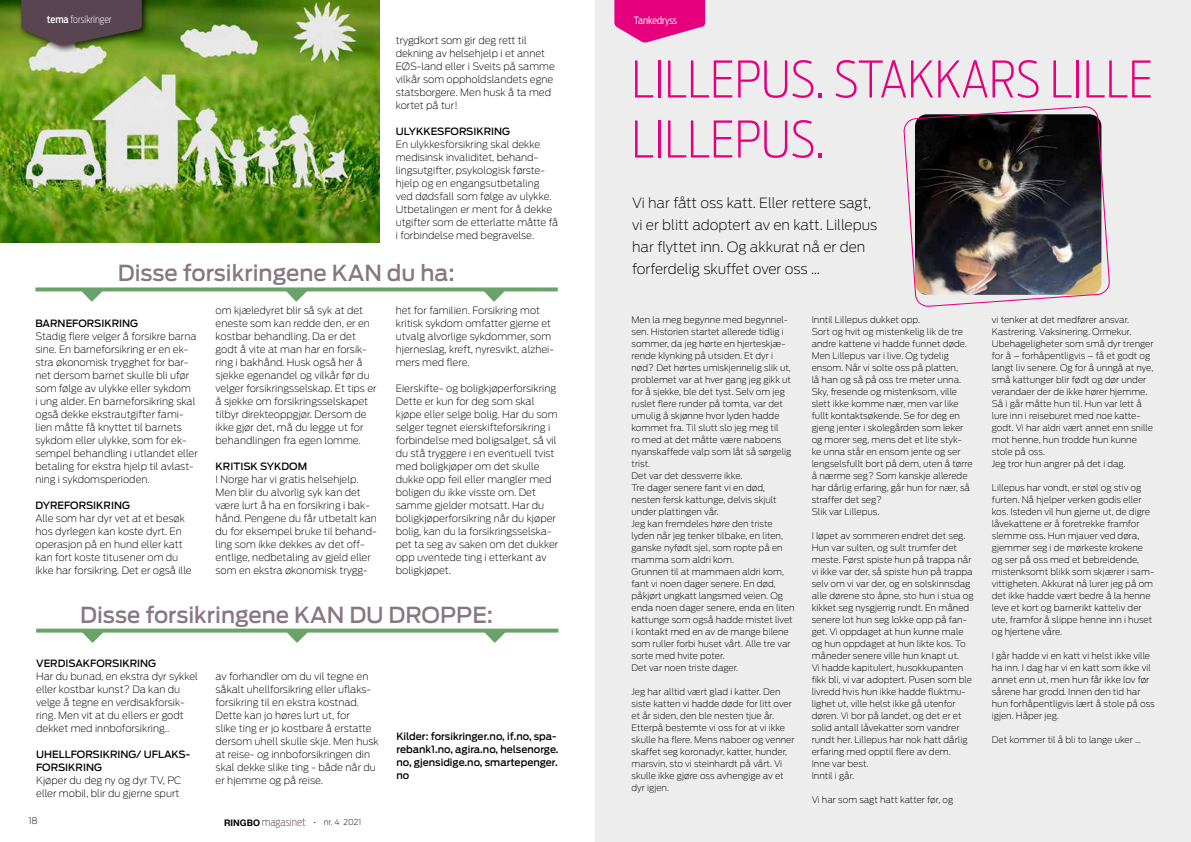
<style>
.page{position:relative;width:1191px;height:842px;background:#fff}
.page>*{position:absolute;margin:0;border:0;box-sizing:border-box;transform-origin:0 0}
.t1{font:200 50px/60px "Antenna Cond";color:#e6007d}
.t2{font:500 22px "Antenna";color:#887781}
.t3{font:200 14px/22px "Antenna";color:#000}
.t4{font:200 11px "Antenna Cond";color:#594552}
.t5{font:200 10px/13px "Antenna";color:#000}
.t6{font:500 10px/13px "Antenna";color:#000}
.t7{font:200 10px "Antenna Cond";color:#fff}
.t8{font:300 10px "Antenna Cond";color:#fff}
.t9{font:200 9px/12px "Antenna";color:#000}
.s1{font-weight:500}
.s2{font-family:"Helvetica Neue";font-weight:700;font-size:9px;color:#000}
.s3{font-family:"Antenna";font-size:8px;color:#000}
</style>
<div class="page">
<div style="left:595px;top:0;width:596px;height:842px;background:#ededed"></div>
<img style="left:0;top:0;width:380px;height:243px">
<svg style="left:614px;top:0;width:91px;height:43px"></svg>
<div style="left:17px;top:0;width:133px;height:53px;background:#000;opacity:.75"></div>
<svg style="left:21px;top:0;width:121px;height:46px;background:#584e47"></svg>
<svg style="left:35px;top:287px;width:523px;height:4px;background:#7bae7b"></svg>
<svg style="left:80px;top:289px;width:24px;height:13px"></svg>
<svg style="left:284px;top:289px;width:25px;height:13px"></svg>
<svg style="left:482px;top:289px;width:24px;height:13px"></svg>
<svg style="left:36px;top:629px;width:522px;height:4px;background:#76ab76"></svg>
<svg style="left:81px;top:631px;width:24px;height:12px"></svg>
<svg style="left:285px;top:631px;width:24px;height:12px"></svg>
<svg style="left:483px;top:631px;width:24px;height:12px"></svg>
<img style="left:903px;top:106px;width:206px;height:201px">
<p class="t7" style="left:47px;top:13px;width:66px"><span class="s1">tema</span> forsikringer</p>
<p class="t8" style="left:634px;top:15px;width:45px">Tankedryss</p>
<p class="t5" style="left:396px;top:34px;width:161px">trygdkort som gir deg rett til dekning av helsehjelp i et annet<br>EØS-land eller i Sveits på samme vilkår som oppholdslandets egne statsborgere. Men husk å ta med kortet på tur!</p>
<p class="t6" style="left:396px;top:125px;width:116px">ULYKKESFORSIKRING</p>
<p class="t5" style="left:396px;top:138px;width:164px">En ulykkesforsikring skal dekke medisinsk invaliditet, behand&shy;lingsutgifter, psykologisk første&shy;hjelp og en engangsutbetaling ved dødsfall som følge av ulykke.<br>Utbetalingen er ment for å dekke utgifter som de etterlatte måtte få i forbindelse med begravelse.</p>
<h1 class="t1" style="left:631px;top:49px;width:523px">LILLEPUS. STAKKARS LILLE<br>LILLEPUS.</h1>
<h3 class="t3" style="left:632px;top:192px;width:247px">Vi har fått oss katt. Eller rettere sagt, vi er blitt adoptert av en katt. Lillepus har flyttet inn. Og akkurat nå er den forferdelig skuffet over oss …</h3>
<p class="t9" style="left:631px;top:314px;width:165px">Men la meg begynne med begynnel&shy;sen. Historien startet allerede tidlig i sommer, da jeg hørte en hjerteskjæ&shy;rende klynking på utsiden. Et dyr i nød? Det hørtes umiskjennelig slik ut, problemet var at hver gang jeg gikk ut for å sjekke, ble det tyst. Selv om jeg ruslet flere runder på tomta, var det umulig å skjønne hvor lyden hadde kommet fra. Til slutt slo jeg meg til<br>ro med at det måtte være naboens nyanskaffede valp som låt så sørgelig trist.<br>Det var det dessverre ikke.<br>Tre dager senere fant vi en død, nesten fersk kattunge, delvis skjult under plattingen vår.<br>Jeg kan fremdeles høre den triste lyden når jeg tenker tilbake, en liten, ganske nyfødt sjel, som ropte på en mamma som aldri kom.<br>Grunnen til at mammaen aldri kom, fant vi noen dager senere. En død, påkjørt ungkatt langsmed veien. Og enda noen dager senere, enda en liten kattunge som også hadde mistet livet i kontakt med en av de mange bilene som ruller forbi huset vårt. Alle tre var sorte med hvite poter.<br>Det var noen triste dager.</p>
<p class="t9" style="left:631px;top:685px;width:165px">Jeg har alltid vært glad i katter. Den siste katten vi hadde døde for litt over et år siden, den ble nesten tjue år.<br>Etterpå bestemte vi oss for at vi ikke skulle ha flere. Mens naboer og venner skaffet seg koronadyr, katter, hunder, marsvin, sto vi steinhardt på vårt. Vi skulle ikke gjøre oss avhengige av et dyr igjen.</p>
<h2 class="t2" style="left:118px;top:260px;width:338px">Disse forsikringene KAN du ha:</h2>
<p class="t5" style="left:216px;top:303px;width:163px">om kjæledyret blir så syk at det eneste som kan redde den, er en kostbar behandling. Da er det godt å vite at man har en forsik&shy;ring i bakhånd. Husk også her å sjekke egenandel og vilkår før du velger forsikringsselskap. Et tips er å sjekke om forsikringsselskapet tilbyr direkteoppgjør. Dersom de ikke gjør det, må du legge ut for behandlingen fra egen lomme.</p>
<p class="t6" style="left:216px;top:459px;width:93px">KRITISK SYKDOM</p>
<p class="t5" style="left:216px;top:472px;width:163px">I Norge har vi gratis helsehjelp.<br>Men blir du alvorlig syk kan det være lurt å ha en forsikring i bak&shy;hånd. Pengene du får utbetalt kan du for eksempel bruke til behand&shy;ling som ikke dekkes av det off&shy;entlige, nedbetaling av gjeld eller som en ekstra økonomisk trygg-</p>
<p class="t5" style="left:396px;top:303px;width:160px">het for familien. Forsikring mot kritisk sykdom omfatter gjerne et utvalg alvorlige sykdommer, som hjerneslag, kreft, nyresvikt, alzhei&shy;mers med flere.</p>
<p class="t5" style="left:396px;top:381px;width:164px">Eierskifte- og boligkjøperforsikring<br>Dette er kun for deg som skal kjøpe eller selge bolig. Har du som selger tegnet eierskifteforsikring i forbindelse med boligsalget, så vil du stå tryggere i en eventuell tvist med boligkjøper om det skulle dukke opp feil eller mangler med boligen du ikke visste om. Det samme gjelder motsatt. Har du boligkjøperforsikring når du kjøper bolig, kan du la forsikringsselska&shy;pet ta seg av saken om det dukker opp uventede ting i etterkant av boligkjøpet.</p>
<p class="t9" style="left:991px;top:313px;width:163px">vi tenker at det medfører ansvar.<br>Kastrering. Vaksinering. Ormekur.<br>Ubehageligheter som små dyr trenger for å – forhåpentligvis – få et godt og langt liv senere. Og for å unngå at nye, små kattunger blir født og dør under verandaer der de ikke hører hjemme.<br>Så i går måtte hun til. Hun var lett å lure inn i reiseburet med noe katte&shy;godt. Vi har aldri vært annet enn snille mot henne, hun trodde hun kunne stole på oss.<br>Jeg tror hun angrer på det i dag.</p>
<p class="t9" style="left:991px;top:481px;width:164px">Lillepus har vondt, er støl og stiv og furten. Nå hjelper verken godis eller kos. Isteden vil hun gjerne ut, de digre låvekattene er å foretrekke framfor slemme oss. Hun mjauer ved døra, gjemmer seg i de mørkeste krokene og ser på oss med et bebreidende, mistenksomt blikk som skjærer i sam&shy;vittigheten. Akkurat nå lurer jeg på om det ikke hadde vært bedre å la henne leve et kort og barnerikt katteliv der ute, framfor å slippe henne inn i huset og hjertene våre.</p>
<p class="t9" style="left:991px;top:649px;width:164px">I går hadde vi en katt vi helst ikke ville ha inn. I dag har vi en katt som ikke vil annet enn ut, men hun får ikke lov før sårene har grodd. Innen den tid har hun forhåpentligvis lært å stole på oss igjen. Håper jeg.</p>
<p class="t9" style="left:991px;top:733px;width:151px">Det kommer til å bli to lange uker …</p>
<p class="t9" style="left:811px;top:313px;width:162px">Inntil Lillepus dukket opp.<br>Sort og hvit og mistenkelig lik de tre andre kattene vi hadde funnet døde.<br>Men Lillepus var i live. Og tydelig ensom. Når vi solte oss på platten,<br>lå han og så på oss tre meter unna.<br>Sky, fresende og mistenksom, ville slett ikke komme nær, men var like fullt kontaktsøkende. Se for deg en gjeng jenter i skolegården som leker og morer seg, mens det et lite styk&shy;ke unna står en ensom jente og ser lengselsfullt bort på dem, uten å tørre å nærme seg? Som kanskje allerede har dårlig erfaring, går hun for nær, så straffer det seg?<br>Slik var Lillepus.</p>
<p class="t9" style="left:811px;top:529px;width:163px">I løpet av sommeren endret det seg.<br>Hun var sulten, og sult trumfer det meste. Først spiste hun på trappa når vi ikke var der, så spiste hun på trappa selv om vi var der, og en solskinnsdag alle dørene sto åpne, sto hun i stua og kikket seg nysgjerrig rundt. En måned senere lot hun seg lokke opp på fan&shy;get. Vi oppdaget at hun kunne male og hun oppdaget at hun likte kos. To måneder senere ville hun knapt ut.<br>Vi hadde kapitulert, husokkupanten fikk bli, vi var adoptert. Pusen som ble livredd hvis hun ikke hadde fluktmu&shy;lighet ut, ville helst ikke gå utenfor døren. Vi bor på landet, og det er et solid antall låvekatter som vandrer rundt her. Lillepus har nok hatt dårlig erfaring med opptil flere av dem.<br>Inne var best.<br>Inntil i går.</p>
<p class="t9" style="left:811px;top:793px;width:143px">Vi har som sagt hatt katter før, og</p>
<p class="t6" style="left:35px;top:316px;width:104px">BARNEFORSIKRING</p>
<p class="t5" style="left:35px;top:329px;width:164px">Stadig flere velger å forsikre barna sine. En barneforsikring er en ek&shy;stra økonomisk trygghet for bar&shy;net dersom barnet skulle bli ufør som følge av ulykke eller sykdom<br>i ung alder. En barneforsikring skal også dekke ekstrautgifter fami&shy;lien måtte få knyttet til barnets sykdom eller ulykke, som for ek&shy;sempel behandling i utlandet eller betaling for ekstra hjelp til avlast&shy;ning i sykdomsperioden.</p>
<p class="t6" style="left:35px;top:498px;width:96px">DYREFORSIKRING</p>
<p class="t5" style="left:35px;top:511px;width:158px">Alle som har dyr vet at et besøk hos dyrlegen kan koste dyrt. En operasjon på en hund eller katt kan fort koste titusener om du ikke har forsikring. Det er også ille</p>
<h2 class="t2" style="left:80px;top:602px;width:414px">Disse forsikringene KAN DU DROPPE:</h2>
<p class="t6" style="left:36px;top:657px;width:121px">VERDISAKFORSIKRING</p>
<p class="t5" style="left:36px;top:670px;width:163px">Har du bunad, en ekstra dyr sykkel eller kostbar kunst? Da kan du velge å tegne en verdisakforsik&shy;ring. Men vit at du ellers er godt dekket med innboforsikring..</p>
<p class="t6" style="left:36px;top:748px;width:155px">UHELLFORSIKRING/ UFLAKS-<br>FORSIKRING</p>
<p class="t5" style="left:36px;top:774px;width:147px">Kjøper du deg ny og dyr TV, PC eller mobil, blir du gjerne spurt</p>
<p class="t5" style="left:216px;top:670px;width:165px">av forhandler om du vil tegne en såkalt uhellforsikring eller uflaks&shy;forsikring til en ekstra kostnad.<br>Dette kan jo høres lurt ut, for<br>slike ting er jo kostbare å erstatte dersom uhell skulle skje. Men husk at reise- og innboforsikringen din skal dekke slike ting - både når du er hjemme og på reise.</p>
<p class="t6" style="left:396px;top:730px;width:164px">Kilder: forsikringer.no, if.no, spa&shy;rebank1.no, agira.no, helsenorge. no, gjensidige.no, smartepenger. no</p>
<p class="t9" style="left:28px;top:815px;width:11px">18</p>
<p class="t4" style="left:224px;top:815px;width:139px"><span class="s2">RINGBO</span> magasinet <span class="s3">• nr. 4 2021</span></p>
</div>
